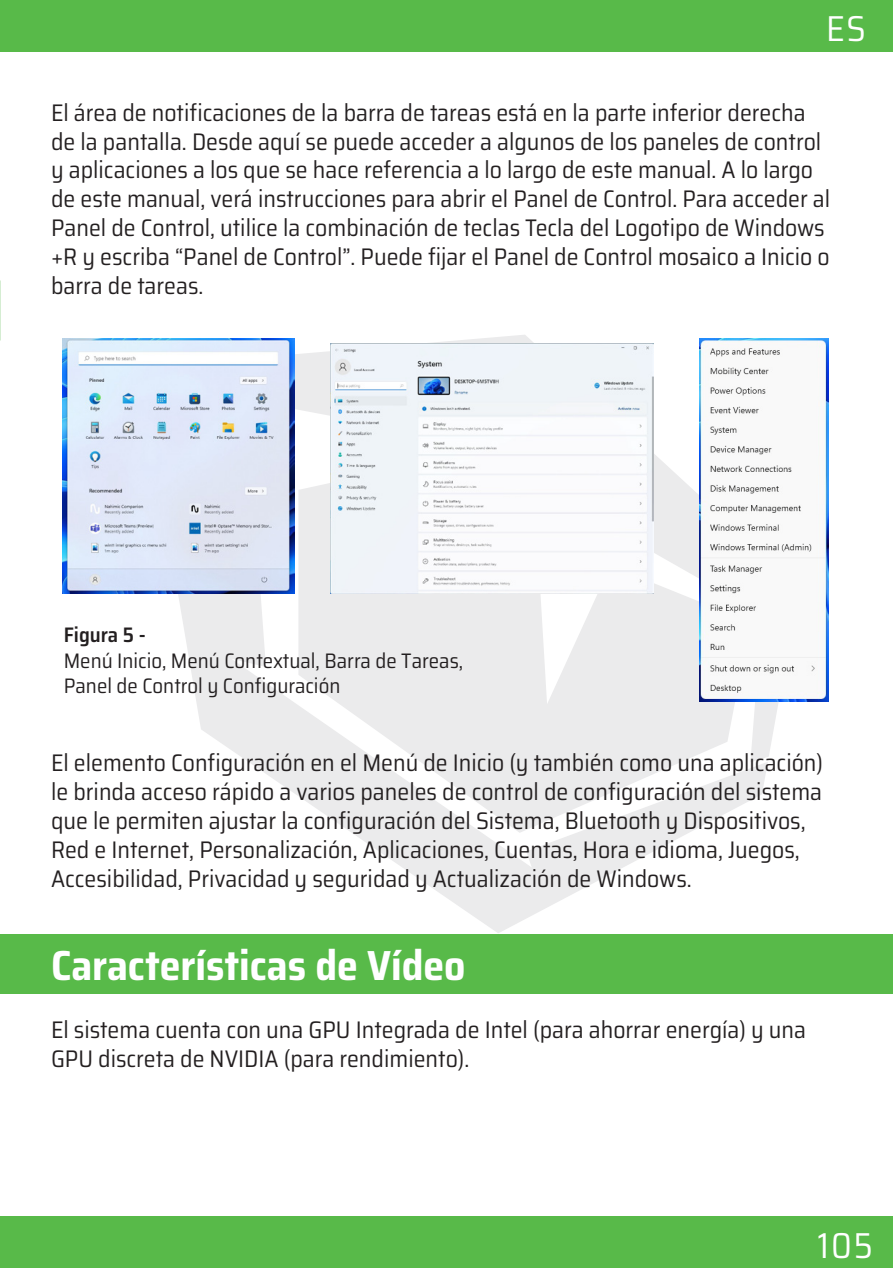
<style>
.page{position:relative;width:893px;height:1268px;background:#fff}
.page>*{position:absolute;margin:0;border:0;box-sizing:border-box;transform-origin:0 0}
.Başlık_Lvl-2{font:700 semi-condensed 42px "Saira";color:#fff}
.t1{font:semi-condensed 36px "Saira";color:#fff}
.t2{font:semi-condensed 24px/28.8px "Saira";color:#231f20}
.Tablo_Tab{font:semi-condensed 21px "Saira";color:#231f20}
.Tablo_Tab-2{font:600 semi-condensed 21px "Saira";color:#231f20}
</style>
<div class="page">
<div style="left:0;top:0;width:893px;height:51px;background:#58ba49"></div>
<div style="left:0;top:1216px;width:893px;height:51px;background:#58ba49"></div>
<svg style="left:294px;top:335px;width:505px;height:422px"></svg>
<svg style="left:94px;top:371px;width:674px;height:562px"></svg>
<svg style="left:298px;top:472px;width:452px;height:360px;fill:#ebebec"></svg>
<img style="left:63px;top:338px;width:231px;height:255px">
<img style="left:331px;top:343px;width:322px;height:250px">
<img style="left:699px;top:338px;width:130px;height:363px">
<div style="left:0;top:933px;width:893px;height:60px;background:#58ba49"></div>
<h2 class="t1" style="left:826px;top:-1px;width:41px">ES</h2>
<p class="t2" style="left:51px;top:97px;width:781px">El área de notificaciones de la barra de tareas está en la parte inferior derecha de la pantalla. Desde aquí se puede acceder a algunos de los paneles de control y aplicaciones a los que se hace referencia a lo largo de este manual. A lo largo de este manual, verá instrucciones para abrir el Panel de Control. Para acceder al Panel de Control, utilice la combinación de teclas Tecla del Logotipo de Windows +R y escriba “Panel de Control”. Puede fijar el Panel de Control mosaico a Inicio o barra de tareas.</p>
<p class="Tablo_Tab-2" style="left:64px;top:618px;width:84px">Figura 5 -</p>
<p class="Tablo_Tab" style="left:64px;top:643px;width:401px">Menú Inicio, Menú Contextual, Barra de Tareas,</p>
<p class="Tablo_Tab" style="left:64px;top:668px;width:278px">Panel de Control y Configuración</p>
<p class="t2" style="left:51px;top:747px;width:774px">El elemento Configuración en el Menú de Inicio (y también como una aplicación) le brinda acceso rápido a varios paneles de control de configuración del sistema que le permiten ajustar la configuración del Sistema, Bluetooth y Dispositivos, Red e Internet, Personalización, Aplicaciones, Cuentas, Hora e idioma, Juegos, Accesibilidad, Privacidad y seguridad y Actualización de Windows.</p>
<p class="Başlık_Lvl-2" style="left:51px;top:931px;width:416px">Características de Vídeo</p>
<p class="t2" style="left:51px;top:1013px;width:757px">El sistema cuenta con una GPU Integrada de Intel (para ahorrar energía) y una<br>GPU discreta de NVIDIA (para rendimiento).</p>
<h2 class="t1" style="left:818px;top:1215px;width:57px">105</h2>
</div>
